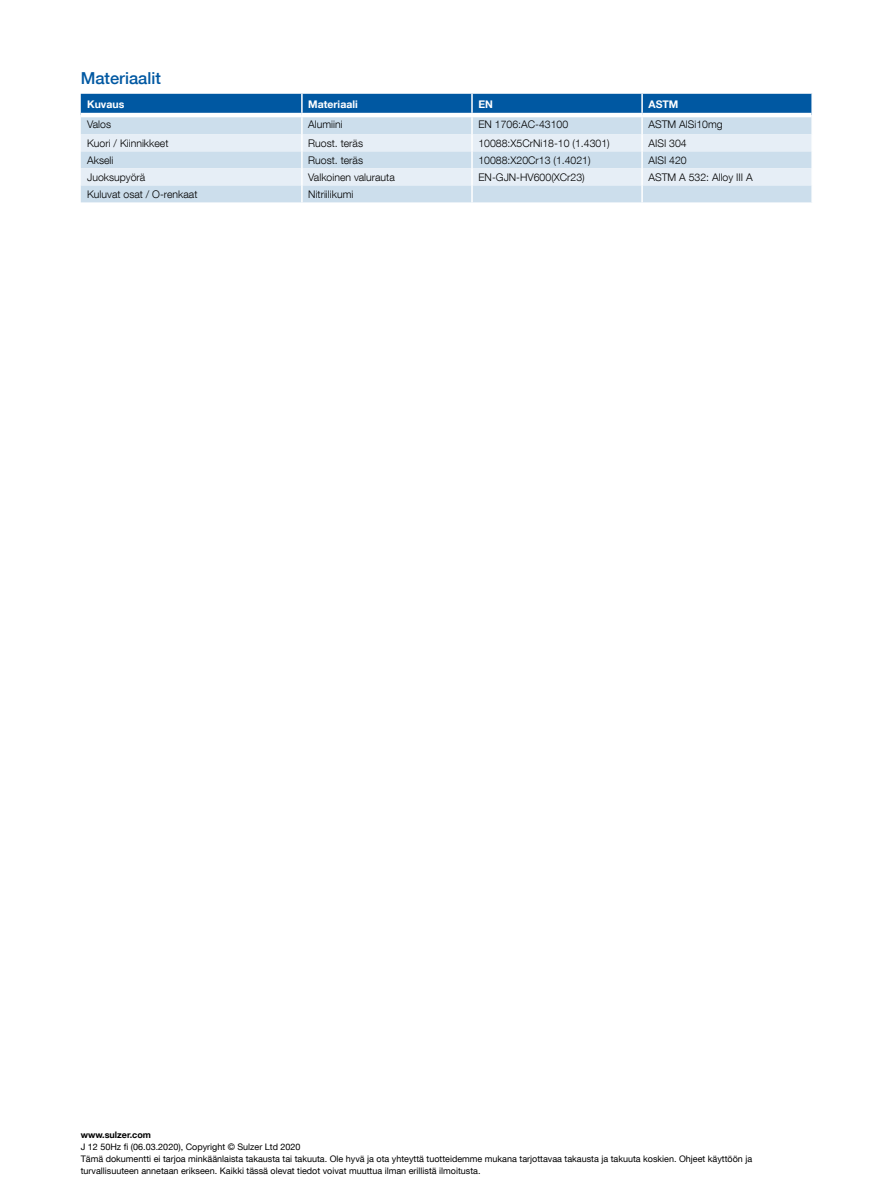
<style>
.page{position:relative;width:893px;height:1191px;background:#fff}
.page>*{position:absolute;margin:0;border:0;box-sizing:border-box;transform-origin:0 0}
.t1{font:500 16.5px "Helvetica Neue LT Com";color:#0058a2}
.t2{font:300 10.5px "Helvetica Neue LT Com";color:#000}
.t3{font:700 10.5px "Helvetica Neue LT Com";color:#fff}
.t4{font:9px/12px "Helvetica Neue LT Com";color:#000}
.t5{font:700 9px "Helvetica Neue LT Com";color:#000}
</style>
<div class="page">
<svg style="left:81px;top:94px;width:731px;height:108px;background:#b3cde3"></svg>
<h1 class="t1" style="left:81px;top:68px;width:82px">Materiaalit</h1>
<p class="t3" style="left:87px;top:98px;width:39px">Kuvaus</p>
<p class="t3" style="left:308px;top:98px;width:51px">Materiaali</p>
<p class="t3" style="left:478px;top:98px;width:16px">EN</p>
<p class="t3" style="left:648px;top:98px;width:31px">ASTM</p>
<p class="t2" style="left:87px;top:118px;width:25px">Valos</p>
<p class="t2" style="left:308px;top:118px;width:36px">Alumiini</p>
<p class="t2" style="left:478px;top:118px;width:91px">EN 1706:AC-43100</p>
<p class="t2" style="left:648px;top:118px;width:76px">ASTM AlSi10mg</p>
<p class="t2" style="left:87px;top:136px;width:83px">Kuori / Kiinnikkeet</p>
<p class="t2" style="left:308px;top:136px;width:56px">Ruost. teräs</p>
<p class="t2" style="left:478px;top:136px;width:133px">10088:X5CrNi18-10 (1.4301)</p>
<p class="t2" style="left:648px;top:136px;width:40px">AISI 304</p>
<p class="t2" style="left:87px;top:153px;width:28px">Akseli</p>
<p class="t2" style="left:308px;top:153px;width:56px">Ruost. teräs</p>
<p class="t2" style="left:478px;top:153px;width:114px">10088:X20Cr13 (1.4021)</p>
<p class="t2" style="left:648px;top:153px;width:40px">AISI 420</p>
<p class="t2" style="left:87px;top:170px;width:60px">Juoksupyörä</p>
<p class="t2" style="left:308px;top:170px;width:88px">Valkoinen valurauta</p>
<p class="t2" style="left:478px;top:170px;width:108px">EN-GJN-HV600(XCr23)</p>
<p class="t2" style="left:648px;top:170px;width:106px">ASTM A 532: Alloy III A</p>
<p class="t2" style="left:87px;top:187px;width:112px">Kuluvat osat / O-renkaat</p>
<p class="t2" style="left:308px;top:187px;width:47px">Nitriilikumi</p>
<p class="t5" style="left:81px;top:1129px;width:72px">www.sulzer.com</p>
<p class="t4" style="left:81px;top:1140px;width:673px">J 12 50Hz fi (06.03.2020), Copyright © Sulzer Ltd 2020<br>Tämä dokumentti ei tarjoa minkäänlaista takausta tai takuuta. Ole hyvä ja ota yhteyttä tuotteidemme mukana tarjottavaa takausta ja takuuta koskien. Ohjeet käyttöön ja turvallisuuteen annetaan erikseen. Kaikki tässä olevat tiedot voivat muuttua ilman erillistä ilmoitusta.</p>
</div>
